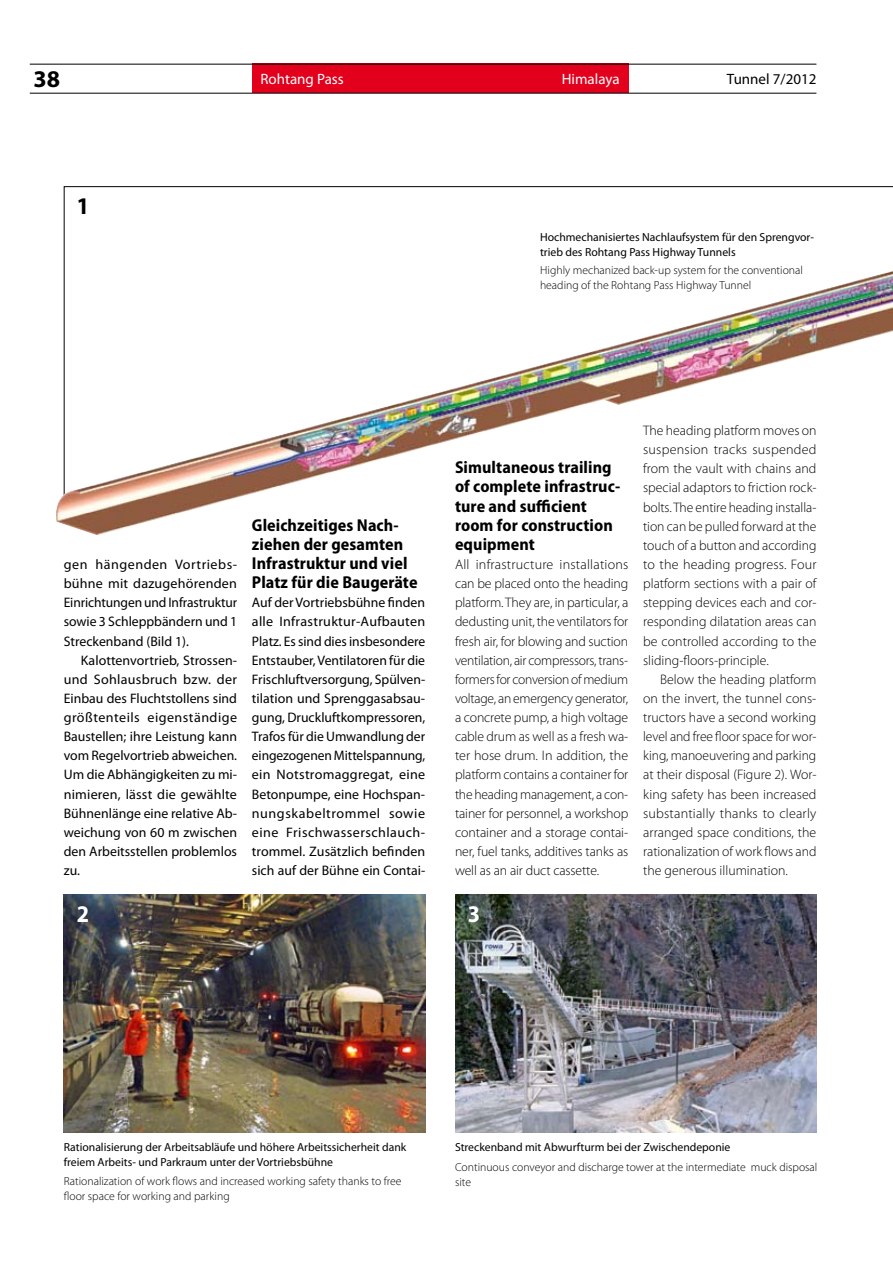
<style>
.page{position:relative;width:893px;height:1263px;background:#fff}
.page>*{position:absolute;margin:0;border:0;box-sizing:border-box;transform-origin:0 0}
.t1{font:700 24px "Myriad Pro";color:#000}
.t2{font:700 semi-condensed 24px "Myriad Pro";color:#fff}
.t3{font:700 semi-condensed 24px "Myriad Pro";color:#000}
.t4{font:700 semi-condensed 17.25px/19.2px "Myriad Pro";letter-spacing:.005em;color:#000}
.t5{font:15px "Myriad Pro";color:#fff}
.t6{font:15px "Myriad Pro";color:#000}
.t7{font:300 13.8px/19.2px "Myriad Pro";letter-spacing:-.005em;color:#000;text-align:justify}
.t8{font:13.8px/19.2px "Myriad Pro";color:#000;text-align:justify}
.t9{font:300 11.7px/15px "Myriad Pro";color:#000}
.t10{font:11.7px/15px "Myriad Pro";color:#000}
</style>
<div class="page">
<hr style="left:30px;top:64px;width:786px;height:1px;background:#000">
<hr style="left:30px;top:93px;width:786px;height:1px;background:#000">
<img style="left:64px;top:894px;width:361px;height:239px">
<img style="left:455px;top:894px;width:361px;height:239px">
<img style="left:54px;top:63px;width:839px;height:472px">
<h1 class="t1" style="left:33px;top:63px;width:28px">38</h1>
<p class="t5" style="left:260px;top:70px;width:85px">Rohtang Pass</p>
<p class="t5" style="left:562px;top:70px;width:60px">Himalaya</p>
<p class="t6" style="left:727px;top:70px;width:91px">Tunnel 7/2012</p>
<h1 class="t3" style="left:77px;top:193px;width:14px">1</h1>
<p class="t10" style="left:540px;top:229px;width:275px">Hochmechanisiertes Nachlaufsystem für den Sprengvor&shy;trieb des Rohtang Pass Highway Tunnels</p>
<p class="t9" style="left:540px;top:263px;width:264px">Highly mechanized back-up system for the conventional heading of the Rohtang Pass Highway Tunnel</p>
<p class="t8" style="left:64px;top:554px;width:175px">gen hängenden Vortriebs&shy;bühne mit dazugehörenden Einrichtungen und Infrastruktur sowie 3 Schleppbändern und 1<br>Streckenband (Bild 1).</p>
<p class="t8" style="left:64px;top:650px;width:175px;text-indent:17px">Kalottenvortrieb, Strossen&shy;und Sohlausbruch bzw. der Einbau des Fluchtstollens sind größtenteils eigenständige Baustellen; ihre Leistung kann vom Regelvortrieb abweichen.<br>Um die Abhängigkeiten zu mi&shy;nimieren, lässt die gewählte Bühnenlänge eine relative Ab&shy;weichung von 60 m zwischen den Arbeitsstellen problemlos zu.</p>
<p class="t4" style="left:252px;top:515px;width:167px">Gleichzeitiges Nach&shy;ziehen der gesamten<br>Infrastruktur und viel<br>Platz für die Baugeräte</p>
<p class="t8" style="left:252px;top:593px;width:175px">Auf der Vortriebsbühne finden alle Infrastruktur-Aufbauten Platz. Es sind dies insbesondere Entstauber, Ventilatoren für die Frischluftversorgung, Spülven&shy;tilation und Sprenggasabsau&shy;gung, Druckluftkompressoren, Trafos für die Umwandlung der eingezogenen Mittelspannung, ein Notstromaggregat, eine Betonpumpe, eine Hochspan&shy;nungskabeltrommel sowie eine Frischwasserschlauch&shy;trommel. Zusätzlich befinden sich auf der Bühne ein Contai-</p>
<p class="t4" style="left:455px;top:458px;width:167px">Simultaneous trailing of complete infrastruc&shy;ture and sufficient room for construction equipment</p>
<p class="t7" style="left:455px;top:555px;width:175px">All infrastructure installations can be placed onto the heading platform. They are, in particular, a dedusting unit, the ventilators for fresh air, for blowing and suction ventilation, air compressors, trans&shy;formers for conversion of medium voltage, an emergency generator, a concrete pump, a high voltage cable drum as well as a fresh wa&shy;ter hose drum. In addition, the platform contains a container for the heading management, a con&shy;tainer for personnel, a workshop container and a storage contai&shy;ner, fuel tanks, additives tanks as well as an air duct cassette.</p>
<p class="t7" style="left:643px;top:421px;width:175px">The heading platform moves on suspension tracks suspended from the vault with chains and special adaptors to friction rock&shy;bolts. The entire heading installa&shy;tion can be pulled forward at the touch of a button and according to the heading progress. Four platform sections with a pair of stepping devices each and cor&shy;responding dilatation areas can be controlled according to the sliding-floors-principle.</p>
<p class="t7" style="left:643px;top:669px;width:175px;text-indent:17px">Below the heading platform on the invert, the tunnel cons&shy;tructors have a second working level and free floor space for wor&shy;king, manoeuvering and parking at their disposal (Figure 2). Wor&shy;king safety has been increased substantially thanks to clearly arranged space conditions, the rationalization of work flows and the generous illumination.</p>
<h1 class="t2" style="left:77px;top:901px;width:14px">2</h1>
<h1 class="t2" style="left:468px;top:901px;width:14px">3</h1>
<p class="t10" style="left:64px;top:1140px;width:344px">Rationalisierung der Arbeitsabläufe und höhere Arbeitssicherheit dank freiem Arbeits- und Parkraum unter der Vortriebsbühne</p>
<p class="t9" style="left:64px;top:1174px;width:339px">Rationalization of work flows and increased working safety thanks to free floor space for working and parking</p>
<p class="t10" style="left:455px;top:1140px;width:277px">Streckenband mit Abwurfturm bei der Zwischendeponie</p>
<p class="t9" style="left:455px;top:1159px;width:364px">Continuous conveyor and discharge tower at the intermediate muck disposal site</p>
</div>
